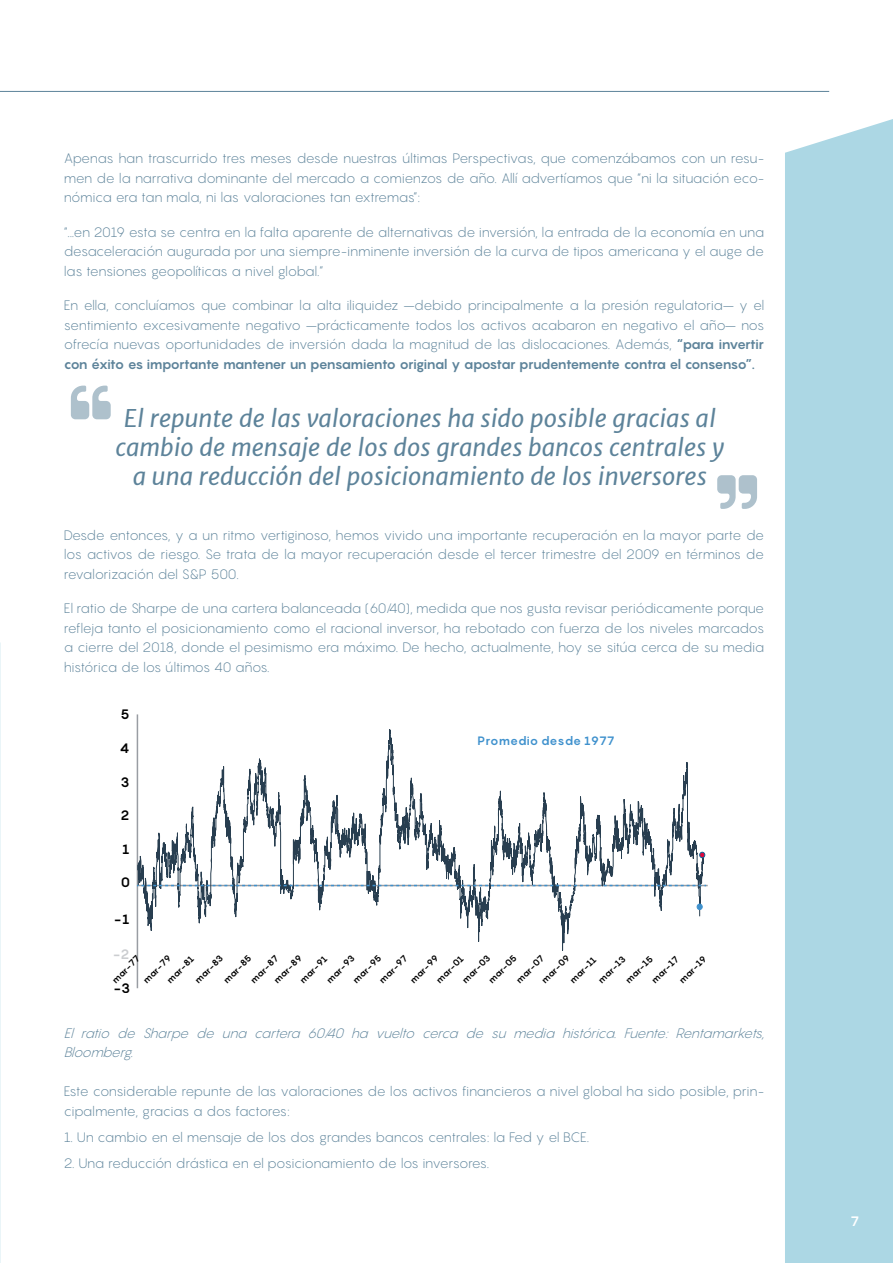
<style>
.page{position:relative;width:893px;height:1263px;background:#fff}
.page>*{position:absolute;margin:0;border:0;box-sizing:border-box;transform-origin:0 0}
.t1{font:italic 24px/28.8px "Merriweather Sans";color:#5d839a;text-align:center}
.t2{font:300 13.5px/19.5px "Pangram";letter-spacing:-.035em;color:#5d839a;text-align:justify}
.t3{font:italic 300 13.5px/19.5px "Pangram";color:#5d839a}
.t4{font:700 13.5px "Pangram";color:#000}
.t5{font:700 13.5px "Pangram";color:#999da3}
.t6{font:700 13.5px "Pangram";color:#fff}
.t7{font:700 12px "Pangram";color:#3f91cd}
.t8{font:700 9px/16.8px "Pangram";color:#000}
.s1{font-weight:700}
</style>
<div class="page">
<hr style="left:0;top:91px;width:829px;height:1px;background:#5d839a">
<hr style="left:139px;top:885px;width:569px;height:1px;background:#999da3">
<hr style="left:137px;top:714px;width:1px;height:274px;background:#999da3">
<svg style="left:138px;top:729px;width:566px;height:222px"></svg>
<svg style="left:697px;top:904px;width:6px;height:6px"></svg>
<svg style="left:699px;top:852px;width:6px;height:6px"></svg>
<svg style="left:137px;top:885px;width:569px;height:1px"></svg>
<svg style="left:71px;top:386px;width:40px;height:33px"></svg>
<svg style="left:717px;top:475px;width:40px;height:34px"></svg>
<div style="left:785px;top:119px;width:108px;height:1144px;background:#acd7e4"></div>
<p class="t2" style="left:64px;top:148px;width:702px">Apenas han trascurrido tres meses desde nuestras últimas Perspectivas, que comenzábamos con un resu&shy;men de la narrativa dominante del mercado a comienzos de año. Allí advertíamos que “ni la situación eco&shy;nómica era tan mala, ni las valoraciones tan extremas”:</p>
<p class="t2" style="left:64px;top:222px;width:702px">“...en 2019 esta se centra en la falta aparente de alternativas de inversión, la entrada de la economía en una desaceleración augurada por una siempre-inminente inversión de la curva de tipos americana y el auge de las tensiones geopolíticas a nivel global.”</p>
<p class="t2" style="left:64px;top:295px;width:702px">En ella, concluíamos que combinar la alta iliquidez –debido principalmente a la presión regulatoria– y el sentimiento excesivamente negativo –prácticamente todos los activos acabaron en negativo el año– nos ofrecía nuevas oportunidades de inversión dada la magnitud de las dislocaciones. Además, <span class="s1">“para invertir con éxito es importante mantener un pensamiento original y apostar prudentemente contra el consenso”.</span></p>
<h1 class="t1" style="left:115px;top:404px;width:610px">El repunte de las valoraciones ha sido posible gracias al cambio de mensaje de los dos grandes bancos centrales y a una reducción del posicionamiento de los inversores</h1>
<p class="t2" style="left:64px;top:525px;width:702px">Desde entonces, y a un ritmo vertiginoso, hemos vivido una importante recuperación en la mayor parte de los activos de riesgo. Se trata de la mayor recuperación desde el tercer trimestre del 2009 en términos de revalorización del S&amp;P 500.</p>
<p class="t2" style="left:64px;top:598px;width:702px">El ratio de Sharpe de una cartera balanceada (60/40), medida que nos gusta revisar periódicamente porque refleja tanto el posicionamiento como el racional inversor, ha rebotado con fuerza de los niveles marcados a cierre del 2018, donde el pesimismo era máximo. De hecho, actualmente, hoy se sitúa cerca de su media histórica de los últimos 40 años.</p>
<p class="t4" style="left:120px;top:705px;width:11px">5</p>
<p class="t4" style="left:120px;top:739px;width:11px">4</p>
<p class="t4" style="left:120px;top:774px;width:11px">3</p>
<p class="t4" style="left:121px;top:806px;width:10px">2</p>
<p class="t4" style="left:122px;top:840px;width:9px">1</p>
<p class="t4" style="left:121px;top:873px;width:11px">0</p>
<p class="t4" style="left:114px;top:910px;width:17px">-1</p>
<p class="t7" style="left:478px;top:732px;width:138px">Promedio desde 1977</p>
<p class="t5" style="left:112px;top:946px;width:19px">-2</p>
<p class="t8" style="left:269px;top:976px;width:37px;rotate:-45deg">mar-89</p>
<p class="t8" style="left:295px;top:976px;width:36px;rotate:-45deg">mar-91</p>
<p class="t8" style="left:322px;top:976px;width:37px;rotate:-45deg">mar-93</p>
<p class="t8" style="left:348px;top:976px;width:37px;rotate:-45deg">mar-95</p>
<p class="t8" style="left:375px;top:976px;width:37px;rotate:-45deg">mar-97</p>
<p class="t8" style="left:405px;top:976px;width:38px;rotate:-45deg">mar-99</p>
<p class="t8" style="left:431px;top:976px;width:36px;rotate:-45deg">mar-01</p>
<p class="t8" style="left:457px;top:976px;width:37px;rotate:-45deg">mar-03</p>
<p class="t8" style="left:484px;top:976px;width:37px;rotate:-45deg">mar-05</p>
<p class="t8" style="left:524px;top:963px;width:38px;line-height:17.9px;text-indent:-18px;rotate:-45deg">mar-07 mar-09</p>
<p class="t8" style="left:565px;top:976px;width:35px;rotate:-45deg">mar-11</p>
<p class="t8" style="left:606px;top:961px;width:36px;line-height:19.4px;text-indent:-19px;rotate:-45deg">mar-13 mar-15</p>
<p class="t8" style="left:660px;top:961px;width:36px;line-height:19.5px;text-indent:-20px;rotate:-45deg">mar-17 mar-19</p>
<p class="t8" style="left:108px;top:976px;width:37px;rotate:-45deg">mar-77</p>
<p class="t8" style="left:150px;top:964px;width:36px;text-indent:-17px;rotate:-45deg">mar-79 mar-81</p>
<p class="t8" style="left:190px;top:976px;width:37px;rotate:-45deg">mar-83</p>
<p class="t8" style="left:231px;top:961px;width:37px;line-height:19.2px;text-indent:-19px;rotate:-45deg">mar-85 mar-87</p>
<p class="t4" style="left:113px;top:979px;width:18px">-3</p>
<p class="t3" style="left:64px;top:1023px;width:706px">El ratio de Sharpe de una cartera 60/40 ha vuelto cerca de su media histórica. Fuente: Rentamarkets,<br>Bloomberg.</p>
<p class="t2" style="left:64px;top:1081px;width:702px">Este considerable repunte de las valoraciones de los activos financieros a nivel global ha sido posible, prin&shy;cipalmente, gracias a dos factores:</p>
<p class="t2" style="left:64px;top:1127px;width:527px">1. Un cambio en el mensaje de los dos grandes bancos centrales: la Fed y el BCE.</p>
<p class="t2" style="left:64px;top:1153px;width:427px">2. Una reducción drástica en el posicionamiento de los inversores.</p>
<p class="t6" style="left:850px;top:1212px;width:10px">7</p>
</div>
